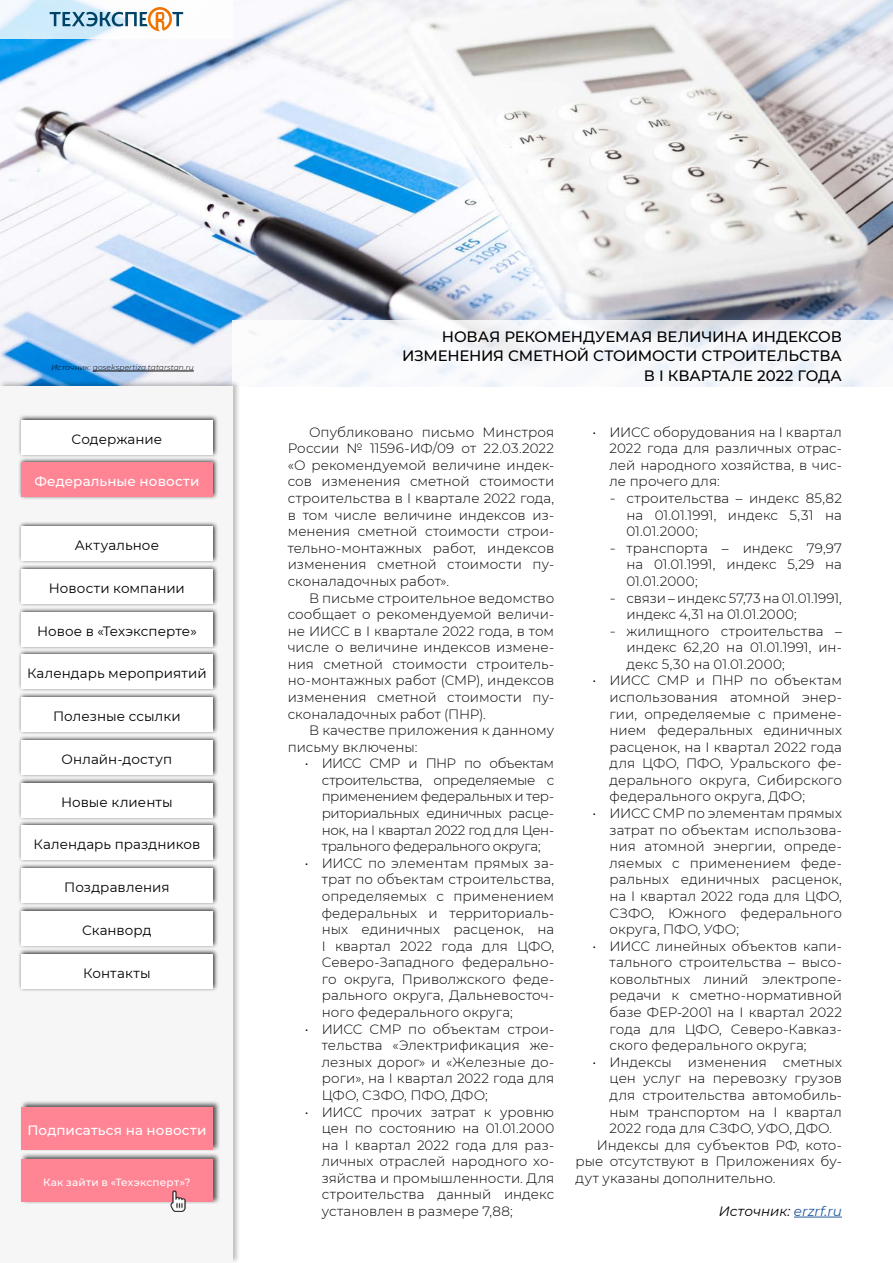
<style>
.page{position:relative;width:893px;height:1263px;background:#fff}
.page>*{position:absolute;margin:0;border:0;box-sizing:border-box;transform-origin:0 0}
.t1{font:500 15px/19.5px "Montserrat";letter-spacing:-.01em;color:#000;text-align:right}
.t2{font:300 13.5px/16.6px "Montserrat";color:#000;text-align:justify}
.t3{font:13.5px "Montserrat";letter-spacing:.005em;color:#000}
.t4{font:500 13.5px "Montserrat";letter-spacing:.01em;color:#fff}
.t5{font:italic 13.5px "Montserrat";color:#000}
.t6{font:500 10.5px "Montserrat";letter-spacing:.015em;color:#fff}
.t7{font:italic 300 7.5px "Montserrat";letter-spacing:.01em;color:#000}
.s1{color:#275b9b}
</style>
<div class="page">
<img style="left:0;top:0;width:893px;height:379px">
<svg style="left:233px;top:321px;width:660px;height:66px"></svg>
<svg style="left:0;top:0;width:233px;height:38px"></svg>
<svg style="left:50px;top:7px;width:133px;height:24px"></svg>
<hr style="left:93px;top:371px;width:101px;height:1px;background:#000">
<hr style="left:794px;top:1217px;width:48px;height:1px;background:#275b9b">
<div style="left:0;top:379px;width:241px;height:884px;background:#000;opacity:.25"></div>
<div style="left:0;top:387px;width:233px;height:876px;background:#f6f6f6"></div>
<div style="left:18px;top:414px;width:201px;height:43px;background:#000;opacity:.8"></div>
<div style="left:21px;top:420px;width:192px;height:34px;background:#fff"></div>
<div style="left:18px;top:457px;width:201px;height:43px;background:#000;opacity:.8"></div>
<div style="left:21px;top:463px;width:192px;height:34px;background:#ff8595"></div>
<div style="left:19px;top:1099px;width:201px;height:52px;background:#000;opacity:.65"></div>
<div style="left:21px;top:1107px;width:192px;height:42px;background:#ff8595"></div>
<div style="left:18px;top:521px;width:201px;height:43px;background:#000;opacity:.8"></div>
<div style="left:21px;top:527px;width:192px;height:34px;background:#fff"></div>
<div style="left:18px;top:564px;width:201px;height:43px;background:#000;opacity:.8"></div>
<div style="left:21px;top:570px;width:192px;height:34px;background:#fff"></div>
<div style="left:18px;top:606px;width:201px;height:43px;background:#000;opacity:.8"></div>
<div style="left:21px;top:612px;width:192px;height:34px;background:#fff"></div>
<div style="left:18px;top:692px;width:201px;height:43px;background:#000;opacity:.8"></div>
<div style="left:21px;top:698px;width:192px;height:34px;background:#fff"></div>
<div style="left:18px;top:734px;width:201px;height:43px;background:#000;opacity:.8"></div>
<div style="left:21px;top:740px;width:192px;height:34px;background:#fff"></div>
<div style="left:18px;top:777px;width:201px;height:43px;background:#000;opacity:.8"></div>
<div style="left:21px;top:783px;width:192px;height:34px;background:#fff"></div>
<div style="left:18px;top:820px;width:201px;height:43px;background:#000;opacity:.8"></div>
<div style="left:21px;top:826px;width:192px;height:34px;background:#fff"></div>
<div style="left:18px;top:862px;width:201px;height:44px;background:#000;opacity:.8"></div>
<div style="left:21px;top:868px;width:192px;height:34px;background:#fff"></div>
<div style="left:18px;top:905px;width:201px;height:43px;background:#000;opacity:.8"></div>
<div style="left:21px;top:911px;width:192px;height:34px;background:#fff"></div>
<div style="left:18px;top:948px;width:201px;height:43px;background:#000;opacity:.8"></div>
<div style="left:21px;top:954px;width:192px;height:34px;background:#fff"></div>
<div style="left:19px;top:1152px;width:201px;height:52px;background:#000;opacity:.65"></div>
<div style="left:21px;top:1159px;width:192px;height:43px;background:#ff8595"></div>
<img style="left:171px;top:1190px;width:14px;height:22px">
<div style="left:18px;top:649px;width:201px;height:43px;background:#000;opacity:.8"></div>
<div style="left:21px;top:655px;width:192px;height:34px;background:#fff"></div>
<p class="t7" style="left:51px;top:363px;width:144px">Источник: gosekspertiza.tatarstan.ru</p>
<p class="t3" style="left:72px;top:430px;width:92px">Содержание</p>
<p class="t4" style="left:34px;top:472px;width:167px">Федеральные новости</p>
<p class="t3" style="left:75px;top:536px;width:86px">Актуальное</p>
<p class="t3" style="left:49px;top:579px;width:137px">Новости компании</p>
<p class="t3" style="left:37px;top:622px;width:161px">Новое в «Техэксперте»</p>
<p class="t3" style="left:27px;top:664px;width:181px">Календарь мероприятий</p>
<p class="t3" style="left:53px;top:707px;width:129px">Полезные ссылки</p>
<p class="t3" style="left:62px;top:750px;width:112px">Онлайн-доступ</p>
<p class="t3" style="left:61px;top:792px;width:113px">Новые клиенты</p>
<p class="t3" style="left:34px;top:835px;width:168px">Календарь праздников</p>
<p class="t3" style="left:64px;top:878px;width:107px">Поздравления</p>
<p class="t3" style="left:82px;top:921px;width:71px">Сканворд</p>
<p class="t3" style="left:83px;top:963px;width:69px">Контакты</p>
<p class="t4" style="left:27px;top:1120px;width:180px">Подписаться на новости</p>
<p class="t6" style="left:43px;top:1175px;width:149px">Как зайти в «Техэксперт»?</p>
<p class="t1" style="left:402px;top:326px;width:441px">НОВАЯ РЕКОМЕНДУЕМАЯ ВЕЛИЧИНА ИНДЕКСОВ<br>ИЗМЕНЕНИЯ СМЕТНОЙ СТОИМОСТИ СТРОИТЕЛЬСТВА<br>В I КВАРТАЛЕ 2022 ГОДА</p>
<p class="t2" style="left:288px;top:423px;width:268px;text-indent:21px">Опубликовано письмо Минстроя России № 11596-ИФ/09 от 22.03.2022 «О рекомендуемой величине индек&shy;сов изменения сметной стоимости строительства в I квартале 2022 года, в том числе величине индексов из&shy;менения сметной стоимости строи&shy;тельно-монтажных работ, индексов изменения сметной стоимости пу&shy;сконаладочных работ».</p>
<p class="t2" style="left:288px;top:589px;width:268px;text-indent:21px">В письме строительное ведомство сообщает о рекомендуемой величи&shy;не ИИСС в I квартале 2022 года, в том числе о величине индексов измене&shy;ния сметной стоимости строитель&shy;но-монтажных работ (СМР), индексов изменения сметной стоимости пу&shy;сконаладочных работ (ПНР).</p>
<p class="t2" style="left:288px;top:722px;width:268px;text-indent:21px">В качестве приложения к данному письму включены:</p>
<p class="t2" style="left:322px;top:755px;width:234px;text-indent:-17px">• ИИСС СМР и ПНР по объектам строительства, определяемые с применением федеральных и тер&shy;риториальных единичных расце&shy;нок, на I квартал 2022 год для Цен&shy;трального федерального округа;</p>
<p class="t2" style="left:322px;top:854px;width:234px;text-indent:-17px">• ИИСС по элементам прямых за&shy;трат по объектам строительства, определяемых с применением федеральных и территориаль&shy;ных единичных расценок, на I квартал 2022 года для ЦФО, Северо-Западного федерально&shy;го округа, Приволжского феде&shy;рального округа, Дальневосточ&shy;ного федерального округа;</p>
<p class="t2" style="left:322px;top:1020px;width:234px;text-indent:-17px">• ИИСС СМР по объектам строи&shy;тельства «Электрификация же&shy;лезных дорог» и «Железные до&shy;роги», на I квартал 2022 года для ЦФО, СЗФО, ПФО, ДФО;</p>
<p class="t2" style="left:322px;top:1103px;width:234px;text-indent:-17px">• ИИСС прочих затрат к уровню цен по состоянию на 01.01.2000 на I квартал 2022 года для раз&shy;личных отраслей народного хо&shy;зяйства и промышленности. Для строительства данный индекс установлен в размере 7,88;</p>
<p class="t2" style="left:592px;top:423px;width:251px">• ИИСС оборудования на I квартал</p>
<p class="t2" style="left:609px;top:440px;width:234px">2022 года для различных отрас-</p>
<p class="t2" style="left:609px;top:456px;width:234px">лей народного хозяйства, в чис-</p>
<p class="t2" style="left:609px;top:473px;width:112px">ле прочего для:</p>
<p class="t2" style="left:609px;top:489px;width:234px">ݕ строительства – индекс 85,82</p>
<p class="t2" style="left:626px;top:506px;width:217px">на 01.01.1991, индекс 5,31 на</p>
<p class="t2" style="left:626px;top:523px;width:73px">01.01.2000;</p>
<p class="t2" style="left:609px;top:539px;width:234px">ݕ транспорта – индекс 79,97</p>
<p class="t2" style="left:626px;top:556px;width:217px">на 01.01.1991, индекс 5,29 на</p>
<p class="t2" style="left:626px;top:572px;width:73px">01.01.2000;</p>
<p class="t2" style="left:609px;top:589px;width:234px">ݕ связи – индекс 57,73 на 01.01.1991,</p>
<p class="t2" style="left:626px;top:605px;width:172px">индекс 4,31 на 01.01.2000;</p>
<p class="t2" style="left:609px;top:622px;width:234px">ݕ жилищного строительства –</p>
<p class="t2" style="left:626px;top:639px;width:217px">индекс 62,20 на 01.01.1991, ин-</p>
<p class="t2" style="left:626px;top:655px;width:160px">декс 5,30 на 01.01.2000;</p>
<p class="t2" style="left:609px;top:672px;width:234px;text-indent:-17px">• ИИСС СМР и ПНР по объектам использования атомной энер&shy;гии, определяемые с примене&shy;нием федеральных единичных расценок, на I квартал 2022 года для ЦФО, ПФО, Уральского фе&shy;дерального округа, Сибирского федерального округа, ДФО;</p>
<p class="t2" style="left:609px;top:804px;width:234px;text-indent:-17px">• ИИСС СМР по элементам прямых затрат по объектам использова&shy;ния атомной энергии, опреде&shy;ляемых с применением феде&shy;ральных единичных расценок, на I квартал 2022 года для ЦФО, СЗФО, Южного федерального округа, ПФО, УФО;</p>
<p class="t2" style="left:609px;top:937px;width:234px;text-indent:-17px">• ИИСС линейных объектов капи&shy;тального строительства – высо&shy;ковольтных линий электропе&shy;редачи к сметно-нормативной базе ФЕР-2001 на I квартал 2022 года для ЦФО, Северо-Кавказ&shy;ского федерального округа;</p>
<p class="t2" style="left:592px;top:1053px;width:251px">• Индексы изменения сметных</p>
<p class="t2" style="left:609px;top:1070px;width:234px">цен услуг на перевозку грузов</p>
<p class="t2" style="left:609px;top:1086px;width:234px">для строительства автомобиль-</p>
<p class="t2" style="left:609px;top:1103px;width:234px">ным транспортом на I квартал</p>
<p class="t2" style="left:609px;top:1119px;width:224px">2022 года для СЗФО, УФО, ДФО.</p>
<p class="t2" style="left:597px;top:1136px;width:247px">Индексы для субъектов РФ, кото-</p>
<p class="t2" style="left:575px;top:1153px;width:268px">рые отсутствуют в Приложениях бу-</p>
<p class="t2" style="left:575px;top:1169px;width:201px">дут указаны дополнительно.</p>
<p class="t5" style="left:719px;top:1202px;width:125px">Источник: <span class="s1">erzrf.ru</span></p>
</div>
